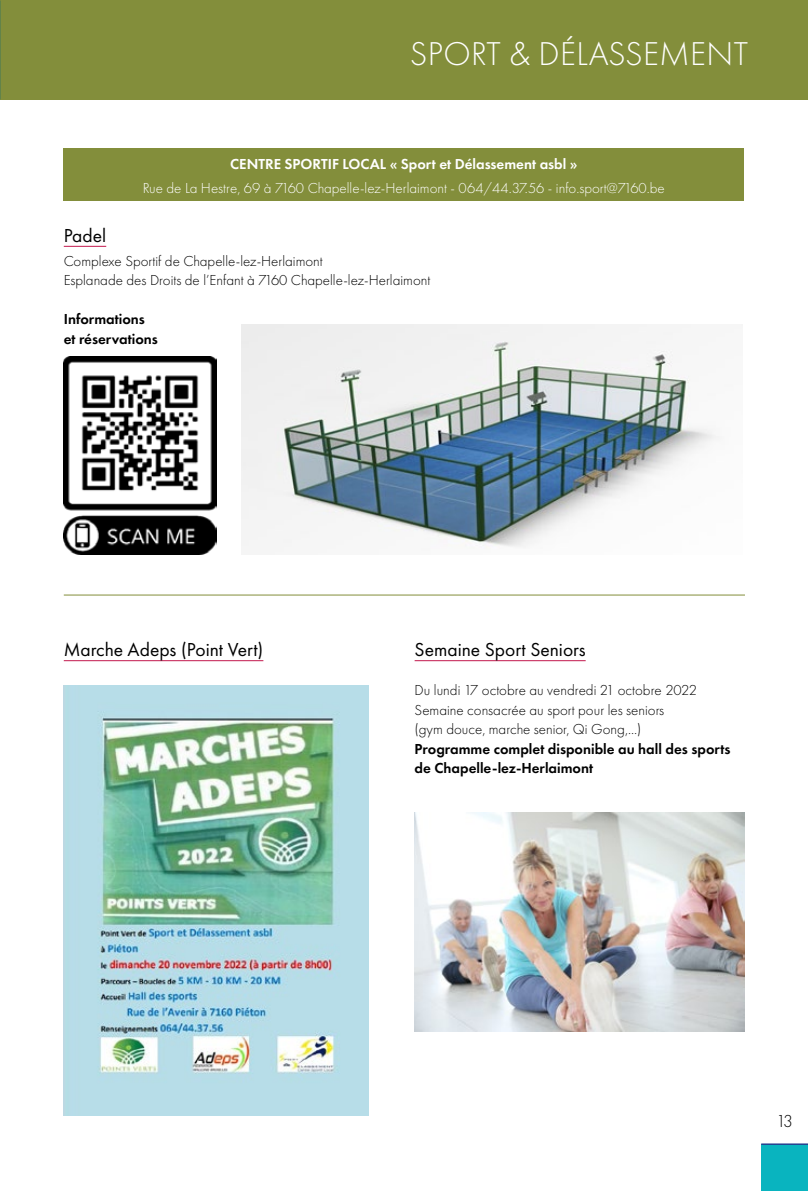
<style>
.page{position:relative;width:808px;height:1191px;background:#fff}
.page>*{position:absolute;margin:0;border:0;box-sizing:border-box;transform-origin:0 0}
.t1{font:300 34.2px "Futura PT";letter-spacing:.01em;color:#fff}
.t2{font:19.5px "Futura PT";color:#000}
.t3{font:300 18px "Futura PT";color:#000}
.t4{font:300 15px/19.5px "Futura PT";color:#000}
.t5{font:600 15px/19.5px "Futura PT";color:#000}
.t6{font:300 15px "Futura PT";color:#fff}
.t7{font:600 15px "Futura PT";color:#fff}
</style>
<div class="page">
<div style="left:761px;top:1144px;width:47px;height:47px;background:#09b4bf"></div>
<hr style="left:761px;top:1143px;width:47px;height:2px;background:#274190">
<div style="left:0;top:0;width:808px;height:99px;background:#838e3b"></div>
<div style="left:64px;top:149px;width:680px;height:52px;background:#838e3b"></div>
<hr style="left:64px;top:246px;width:42px;height:1px;background:#c2184d">
<img style="left:64px;top:356px;width:153px;height:198px">
<img style="left:242px;top:324px;width:477px;height:224px">
<hr style="left:415px;top:660px;width:171px;height:1px;background:#c2184d">
<img style="left:64px;top:685px;width:305px;height:430px">
<hr style="left:64px;top:660px;width:199px;height:1px;background:#c2184d">
<hr style="left:64px;top:594px;width:681px;height:1px;background:#838e3b">
<img style="left:415px;top:812px;width:329px;height:220px">
<h1 class="t1" style="left:410px;top:34px;width:340px">SPORT &amp; DÉLASSEMENT</h1>
<p class="t7" style="left:230px;top:154px;width:349px">CENTRE SPORTIF LOCAL « Sport et Délassement asbl »</p>
<p class="t6" style="left:143px;top:179px;width:523px">Rue de La Hestre, 69 à 7160 Chapelle-lez-Herlaimont - 064/44.37.56 - info.sport@7160.be</p>
<h2 class="t2" style="left:64px;top:224px;width:44px">Padel</h2>
<p class="t4" style="left:64px;top:251px;width:368px">Complexe Sportif de Chapelle-lez-Herlaimont<br>Esplanade des Droits de l’Enfant à 7160 Chapelle-lez-Herlaimont</p>
<p class="t5" style="left:64px;top:309px;width:96px">Informations et réservations</p>
<h2 class="t2" style="left:64px;top:638px;width:201px">Marche Adeps (Point Vert)</h2>
<h2 class="t2" style="left:415px;top:638px;width:173px">Semaine Sport Seniors</h2>
<p class="t4" style="left:415px;top:680px;width:284px">Du lundi 17 octobre au vendredi 21 octobre 2022<br>Semaine consacrée au sport pour les seniors<br>(gym douce, marche senior, Qi Gong,…)</p>
<p class="t5" style="left:415px;top:738px;width:317px">Programme complet disponible au hall des sports de Chapelle-lez-Herlaimont</p>
<p class="t3" style="left:776px;top:1110px;width:19px">13</p>
</div>
